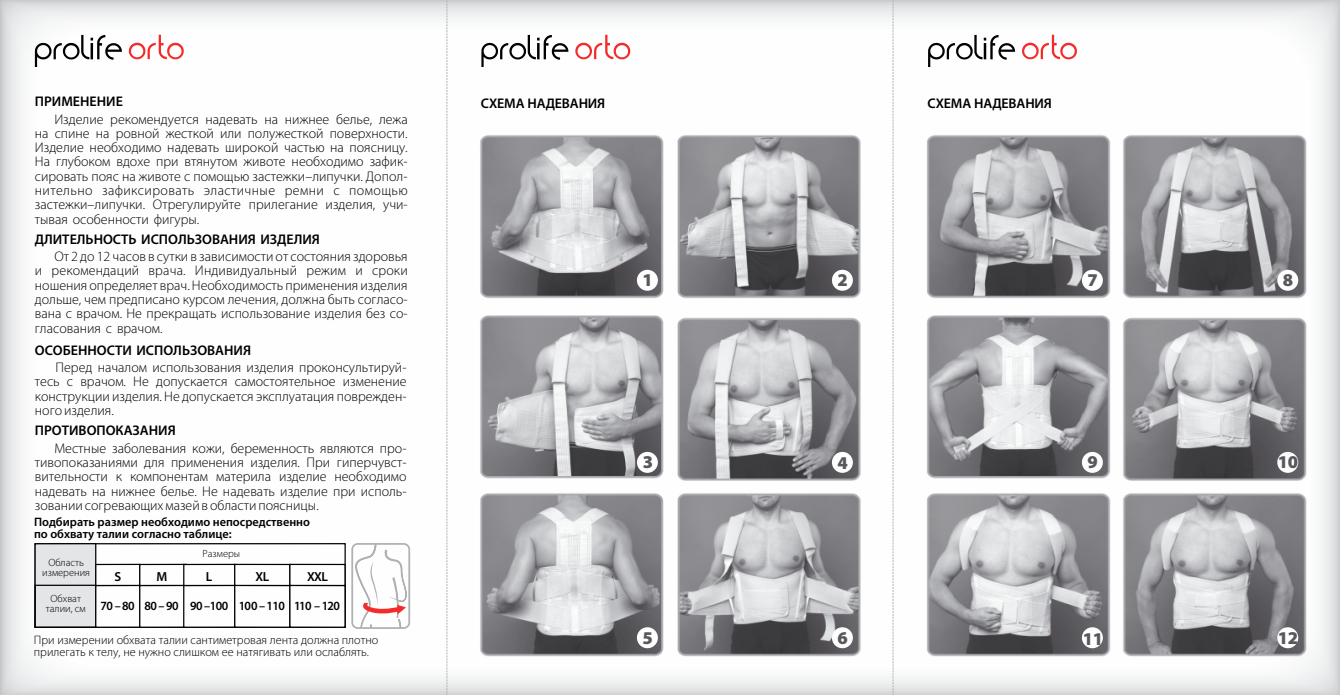
<style>
.page{position:relative;width:1340px;height:695px;background:#fff}
.page>*{position:absolute;margin:0;border:0;box-sizing:border-box;transform-origin:0 0}
.t1{font:900 18.03px "Myriad Pro";color:#59575b}
.t2{font:300 14px/14.3px "Myriad Pro";color:#000;text-align:justify}
.t3{font:600 14px "Myriad Pro";color:#000}
.t4{font:600 13.12px "Myriad Pro";color:#000}
.t5{font:600 12.6px "Myriad Pro";letter-spacing:-.04em;color:#000;scale:.96 1}
.t6{font:300 12.25px/12.4px "Myriad Pro";color:#000}
.t7{font:600 12.25px/11.9px "Myriad Pro";color:#000}
.t8{font:300 10.5px/10.2px "Myriad Pro";color:#000;text-align:center}
</style>
<div class="page">
<img style="left:0;top:0;width:1339px;height:694px">
<svg style="left:481px;top:35px;width:87px;height:32px"></svg>
<svg style="left:575px;top:35px;width:55px;height:24px"></svg>
<svg style="left:928px;top:35px;width:87px;height:32px"></svg>
<svg style="left:1022px;top:35px;width:54px;height:24px"></svg>
<svg style="left:35px;top:35px;width:87px;height:32px"></svg>
<svg style="left:129px;top:35px;width:55px;height:24px"></svg>
<div style="left:637px;top:270px;width:21px;height:21px;background:#fefefe;border-radius:50%"></div>
<div style="left:832px;top:270px;width:20px;height:21px;background:#fefefe;border-radius:50%"></div>
<div style="left:832px;top:452px;width:20px;height:21px;background:#fefefe;border-radius:50%"></div>
<div style="left:832px;top:627px;width:20px;height:21px;background:#fefefe;border-radius:50%"></div>
<svg style="left:351px;top:543px;width:59px;height:85px"></svg>
<svg style="left:353px;top:544px;width:55px;height:150px"></svg>
<div style="left:637px;top:452px;width:21px;height:21px;background:#fefefe;border-radius:50%"></div>
<div style="left:637px;top:627px;width:21px;height:21px;background:#fefefe;border-radius:50%"></div>
<div style="left:1081px;top:270px;width:21px;height:21px;background:#fefefe;border-radius:50%"></div>
<div style="left:1277px;top:270px;width:21px;height:21px;background:#fefefe;border-radius:50%"></div>
<div style="left:1277px;top:452px;width:21px;height:21px;background:#fefefe;border-radius:50%"></div>
<div style="left:1277px;top:627px;width:21px;height:21px;background:#fefefe;border-radius:50%"></div>
<div style="left:1081px;top:452px;width:21px;height:21px;background:#fefefe;border-radius:50%"></div>
<div style="left:1081px;top:627px;width:21px;height:21px;background:#fefefe;border-radius:50%"></div>
<svg style="left:34px;top:542px;width:312px;height:86px"></svg>
<svg style="left:446px;top:0;width:1px;height:694px"></svg>
<svg style="left:892px;top:0;width:1px;height:694px"></svg>
<p class="t3" style="left:35px;top:96px;width:89px">ПРИМЕНЕНИЕ</p>
<p class="t2" style="left:35px;top:113px;width:374px;text-indent:20px">Изделие рекомендуется надевать на нижнее белье, лежа на спине на ровной жесткой или полужесткой поверхности.<br>Изделие необходимо надевать широкой частью на поясницу.<br>На глубоком вдохе при втянутом животе необходимо зафик&shy;сировать пояс на животе с помощью застежки–липучки. Допол&shy;нительно зафиксировать эластичные ремни с помощью застежки–липучки. Отрегулируйте прилегание изделия, учи&shy;тывая особенности фигуры.</p>
<p class="t3" style="left:35px;top:233px;width:286px">ДЛИТЕЛЬНОСТЬ ИСПОЛЬЗОВАНИЯ ИЗДЕЛИЯ</p>
<p class="t2" style="left:35px;top:250px;width:374px;text-indent:20px">От 2 до 12 часов в сутки в зависимости от состояния здоровья и рекомендаций врача. Индивидуальный режим и сроки ношения определяет врач. Необходимость применения изделия дольше, чем предписано курсом лечения, должна быть согласо&shy;вана с врачом. Не прекращать использование изделия без со&shy;гласования с врачом.</p>
<p class="t3" style="left:35px;top:344px;width:218px">ОСОБЕННОСТИ ИСПОЛЬЗОВАНИЯ</p>
<p class="t2" style="left:35px;top:361px;width:373px;text-indent:21px">Перед началом использования изделия проконсультируй&shy;тесь с врачом. Не допускается самостоятельное изменение конструкции изделия. Не допускается эксплуатация поврежден&shy;ного изделия.</p>
<p class="t3" style="left:35px;top:424px;width:142px">ПРОТИВОПОКАЗАНИЯ</p>
<p class="t2" style="left:35px;top:442px;width:373px;text-indent:20px">Местные заболевания кожи, беременность являются про&shy;тивопоказаниями для применения изделия. При гиперчувст&shy;вительности к компонентам материла изделие необходимо надевать на нижнее белье. Не надевать изделие при исполь&shy;зовании согревающих мазей в области поясницы.</p>
<p class="t7" style="left:34px;top:516px;width:277px">Подбирать размер необходимо непосредственно по обхвату талии согласно таблице:</p>
<p class="t8" style="left:42px;top:558px;width:49px">Область измерения</p>
<p class="t8" style="left:46px;top:594px;width:90px;text-align:left;text-indent:5px">Обхват<br>талии, см <sup>70–80</sup></p>
<p class="t4" style="left:114px;top:571px;width:8px">S</p>
<p class="t8" style="left:203px;top:549px;width:39px">Размеры</p>
<p class="t4" style="left:156px;top:571px;width:12px">M</p>
<p class="t4" style="left:206px;top:571px;width:8px">L</p>
<p class="t5" style="left:190px;top:600px;width:41px">90 –100</p>
<p class="t5" style="left:145px;top:600px;width:37px">80–90</p>
<p class="t4" style="left:307px;top:571px;width:22px">XXL</p>
<p class="t5" style="left:239px;top:600px;width:107px">100– 110 110 – 120</p>
<p class="t4" style="left:255px;top:571px;width:15px">XL</p>
<p class="t6" style="left:34px;top:634px;width:346px">При измерении обхвата талии сантиметровая лента должна плотно прилегать к телу, не нужно слишком ее натягивать или ослаблять.</p>
<p class="t3" style="left:481px;top:97px;width:126px">СХЕМА НАДЕВАНИЯ</p>
<p class="t1" style="left:642px;top:272px;width:12px">1</p>
<p class="t1" style="left:837px;top:273px;width:12px">2</p>
<p class="t1" style="left:642px;top:454px;width:12px">3</p>
<p class="t1" style="left:642px;top:630px;width:12px">5</p>
<p class="t1" style="left:837px;top:455px;width:12px">4</p>
<p class="t1" style="left:837px;top:630px;width:12px">6</p>
<p class="t3" style="left:927px;top:97px;width:126px">СХЕМА НАДЕВАНИЯ</p>
<p class="t1" style="left:1087px;top:272px;width:12px">7</p>
<p class="t1" style="left:1282px;top:273px;width:12px">8</p>
<p class="t1" style="left:1087px;top:454px;width:12px">9</p>
<p class="t1" style="left:1082px;top:631px;width:22px">11</p>
<p class="t1" style="left:1277px;top:454px;width:22px">10</p>
<p class="t1" style="left:1277px;top:630px;width:22px">12</p>
</div>
